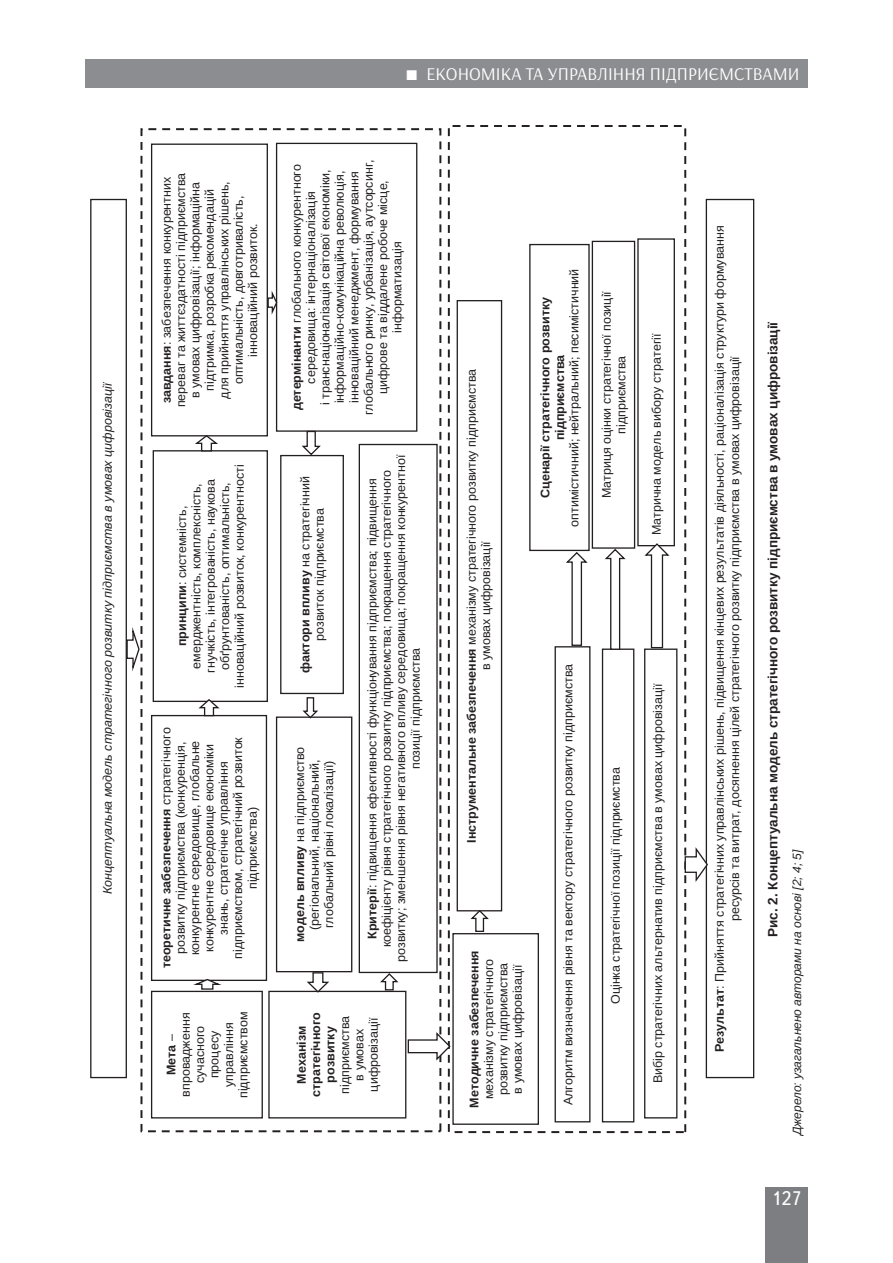
<style>
.page{position:relative;width:893px;height:1263px;background:#fff}
.page>*{position:absolute;margin:0;border:0;box-sizing:border-box;transform-origin:0 0}
.t1{font:19.5px "Ukrainian Text";color:#fff}
.t2{font:18.45px "Times New Roman";color:#231f20}
.t3{font:18px "Arsenal";color:#fff}
.Рисунок{font:700 13.5px "Arimo";color:#231f20}
.t4{font:12.45px/14.4px "Arimo Roman";color:#231f20;text-align:center}
.t5{font:700 12.45px/14.4px "Arimo";color:#231f20;text-align:center}
.t6{font:italic 12.45px "Arimo";color:#231f20}
.Джерело{font:italic 12px "Arimo";color:#231f20}
.s1{font-family:"Arimo";font-weight:700}
.s2{font-family:"Arimo Roman";font-weight:400}
</style>
<div class="page">
<div style="left:765px;top:1187px;width:43px;height:76px;background:#7c7e81"></div>
<div style="left:85px;top:59px;width:723px;height:29px;background:#8b8d90"></div>
<div style="left:448px;top:125px;width:238px;height:1008px;border:2px dashed #231f20"></div>
<div style="left:140px;top:128px;width:301px;height:1004px;border:2px dashed #231f20"></div>
<div style="left:90px;top:199px;width:37px;height:879px;border:1px solid #231f20"></div>
<div style="left:151px;top:991px;width:112px;height:127px;border:1px solid #231f20"></div>
<img style="left:157px;top:992px;width:100px;height:125px">
<div style="left:151px;top:715px;width:116px;height:266px;border:1px solid #231f20"></div>
<img style="left:157px;top:716px;width:104px;height:264px">
<div style="left:153px;top:450px;width:115px;height:252px;border:1px solid #231f20"></div>
<img style="left:159px;top:451px;width:103px;height:250px">
<div style="left:151px;top:144px;width:117px;height:292px;border:1px solid #231f20"></div>
<img style="left:157px;top:145px;width:105px;height:290px">
<div style="left:276px;top:143px;width:141px;height:289px;border:1px solid #231f20"></div>
<div style="left:280px;top:455px;width:64px;height:239px;border:1px solid #231f20"></div>
<img style="left:286px;top:456px;width:52px;height:237px">
<div style="left:276px;top:716px;width:76px;height:256px;border:1px solid #231f20"></div>
<div style="left:268px;top:991px;width:138px;height:127px;border:1px solid #231f20"></div>
<img style="left:274px;top:992px;width:126px;height:125px">
<div style="left:359px;top:444px;width:79px;height:529px;border:1px solid #231f20"></div>
<div style="left:452px;top:933px;width:87px;height:192px;border:1px solid #231f20"></div>
<img style="left:458px;top:934px;width:75px;height:1px">
<div style="left:457px;top:300px;width:45px;height:611px;border:1px solid #231f20"></div>
<div style="left:555px;top:646px;width:35px;height:476px;border:1px solid #231f20"></div>
<img style="left:561px;top:647px;width:23px;height:474px">
<div style="left:602px;top:648px;width:32px;height:474px;border:1px solid #231f20"></div>
<div style="left:644px;top:648px;width:33px;height:470px;border:1px solid #231f20"></div>
<div style="left:529px;top:244px;width:61px;height:307px;border:1px solid #231f20"></div>
<div style="left:592px;top:241px;width:43px;height:308px;border:1px solid #231f20"></div>
<div style="left:637px;top:238px;width:38px;height:308px;border:1px solid #231f20"></div>
<div style="left:706px;top:199px;width:48px;height:879px;border:1px solid #231f20"></div>
<svg style="left:190px;top:978px;width:35px;height:12px"></svg>
<svg style="left:197px;top:698px;width:24px;height:19px"></svg>
<svg style="left:193px;top:434px;width:27px;height:18px"></svg>
<svg style="left:267px;top:288px;width:11px;height:25px"></svg>
<svg style="left:300px;top:430px;width:22px;height:26px"></svg>
<svg style="left:301px;top:697px;width:19px;height:22px"></svg>
<svg style="left:305px;top:971px;width:26px;height:23px"></svg>
<svg style="left:378px;top:972px;width:22px;height:19px"></svg>
<svg style="left:407px;top:1030px;width:44px;height:31px"></svg>
<svg style="left:469px;top:909px;width:21px;height:23px"></svg>
<svg style="left:564px;top:551px;width:25px;height:95px"></svg>
<svg style="left:603px;top:548px;width:24px;height:102px"></svg>
<svg style="left:643px;top:543px;width:28px;height:106px"></svg>
<svg style="left:684px;top:845px;width:24px;height:37px"></svg>
<svg style="left:126px;top:623px;width:14px;height:46px"></svg>
<p class="t6" style="left:99px;top:894px;width:513px;rotate:-90deg">Концептуальна модель стратегічного розвитку підприємства в умовах цифровізації</p>
<p class="t4" style="left:160px;top:407px;width:236px;rotate:-90deg"><span class="s1">завдання</span>: забезпечення конкурентних переваг та життєздатності підприємства в умовах цифровізації; інформаційна підтримка, розробка рекомендацій<br>для прийняття управлінських рішень, оптимальність, довготривалість, інноваційний розвиток.</p>
<p class="t4" style="left:175px;top:688px;width:225px;rotate:-90deg"><span class="s1">принципи</span>: системність, емерджентність, комплексність, гнучкість, інтегрованість, наукова обґрунтованість, оптимальність, інноваційний розвиток, конкурентності</p>
<p class="t4" style="left:159px;top:968px;width:242px;rotate:-90deg"><span class="s1">теоретичне забезпечення</span> стратегічного розвитку підприємства (конкуренція, конкурентне середовище, глобальне конкурентне середовище економіки знань, стратегічне управління підприємством, стратегічний розвиток підприємства)</p>
<p class="t4" style="left:164px;top:1098px;width:88px;rotate:-90deg"><span class="s1">Мета</span> – впровадження сучасного процесу управління підприємством</p>
<h3 class="t3" style="left:426px;top:63px;width:375px">ЕКОНОМІКА ТА УПРАВЛІННЯ ПІДПРИЄМСТВАМИ</h3>
<p class="t4" style="left:290px;top:415px;width:257px;rotate:-90deg"><span class="s1">детермінанти</span> глобального конкурентного середовища: інтернаціоналізація<br>і транснаціоналізація світової економіки, інформаційно-комунікаційна революція, інноваційний менеджмент, формування глобального ринку, урбанізація, аутсорсинг, цифрове та віддалене робоче місце, інформатизація</p>
<p class="t4" style="left:298px;top:673px;width:198px;rotate:-90deg"><span class="s1">фактори впливу</span> на стратегічний розвиток підприємства</p>
<p class="t4" style="left:293px;top:942px;width:197px;rotate:-90deg"><span class="s1">модель впливу</span> на підприємство (регіональний, національний, глобальний рівні локалізації)</p>
<p class="t4" style="left:365px;top:962px;width:508px;rotate:-90deg"><span class="s1">Критерії</span>: підвищення ефективності функціонування підприємства; підвищення коефіцієнту рівня стратегічного розвитку підприємства; покращення стратегічного розвитку; зменшення рівня негативного впливу середовища; покращення конкурентної позиції підприємства</p>
<p class="t4" style="left:295px;top:1097px;width:86px;rotate:-90deg"><span class="s1">Механізм стратегічного розвитку </span>підприємства в умовах цифровізації</p>
<p class="t4" style="left:464px;top:843px;width:475px;rotate:-90deg"><span class="s1">Інструментальне забезпечення</span> механізму стратегічного розвитку підприємства в умовах цифровізації</p>
<p class="t4" style="left:467px;top:1107px;width:159px;rotate:-90deg"><span class="s1">Методичне забезпечення </span>механізму стратегічного розвитку підприємства<br>в умовах цифровізації</p>
<p class="t5" style="left:538px;top:526px;width:259px;rotate:-90deg">Сценарії стратегічного розвитку підприємства<br><span class="s2">оптимістичний; нейтральний; песимістичний</span></p>
<p class="t4" style="left:561px;top:1105px;width:443px;rotate:-90deg">Алгоритм визначення рівня та вектору стратегічного розвитку підприємства</p>
<p class="t4" style="left:599px;top:498px;width:209px;rotate:-90deg">Матриця оцінки стратегічної позиції підприємства</p>
<p class="t4" style="left:608px;top:1004px;width:239px;rotate:-90deg">Оцінка стратегічної позиції підприємства</p>
<p class="t4" style="left:649px;top:535px;width:203px;rotate:-90deg">Матрична модель вибору стратегії</p>
<p class="t4" style="left:651px;top:1083px;width:401px;rotate:-90deg">Вибір стратегічних альтернатив підприємства в умовах цифровізації</p>
<p class="t4" style="left:712px;top:1052px;width:829px;line-height:15.5px;rotate:-90deg"><span class="s1">Результат</span>: Прийняття стратегічних управлінських рішень, підвищення кінцевих результатів діяльності, раціоналізація структури формування ресурсів та витрат, досягнення цілей стратегічного розвитку підприємства в умовах цифровізації</p>
<p class="t2" style="left:723px;top:1071px;width:715px;rotate:-90deg">Рис. 2. Концептуальна модель стратегічного розвитку підприємства в умовах цифровізації</p>
<p class="Рисунок" style="left:764px;top:937px;width:617px;rotate:-90deg">Рис. 2. Концептуальна модель стратегічного розвитку підприємства в умовах цифровізації</p>
<p class="Джерело" style="left:789px;top:1135px;width:288px;rotate:-90deg">Джерело: узагальнено авторами на основі [2; 4; 5]</p>
<h1 class="t1" style="left:771px;top:1188px;width:32px">127</h1>
</div>
